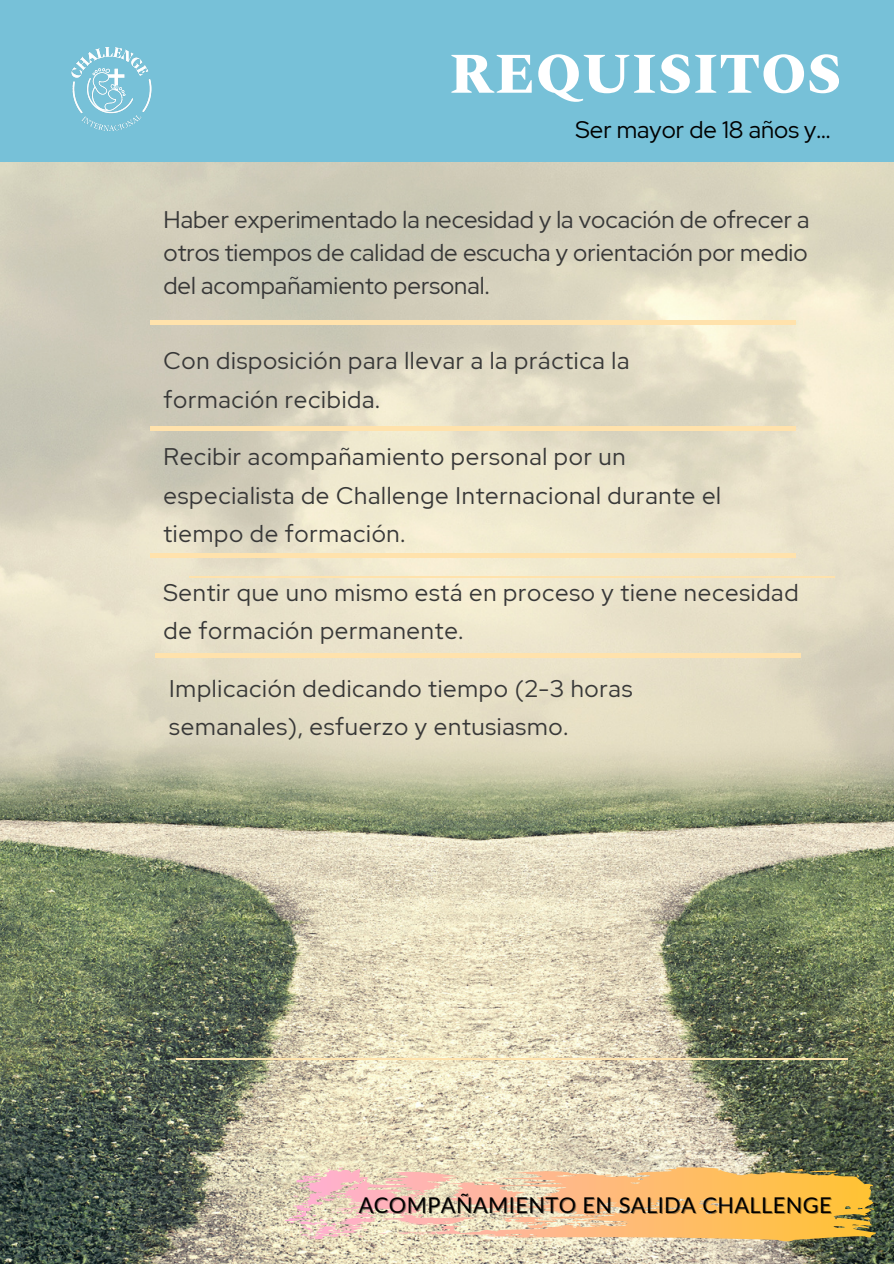
<style>
.page{position:relative;width:894px;height:1264px;background:#fff}
.page>*{position:absolute;margin:0;border:0;box-sizing:border-box;transform-origin:0 0}
.t1{font:800 57.3px "Spectral";letter-spacing:.02em;color:#fff}
.t2{font:24px/38.2px "Red Hat Display";letter-spacing:.03em;color:#383838}
.t3{font:24px "Red Hat Display";color:#383838}
.t4{font:23.85px "Red Hat Display";color:#000}
.t5{font:21.75px "Lato";letter-spacing:.02em;color:#000}
</style>
<div class="page">
<div style="left:0;top:0;width:893px;height:162px;background:#77c1d8"></div>
<img style="left:0;top:162px;width:893px;height:1101px">
<hr style="left:150px;top:320px;width:646px;height:4px;background:#ffe2ac">
<hr style="left:176px;top:1058px;width:671px;height:1px;background:#ffe2ac">
<img style="left:71px;top:47px;width:81px;height:84px">
<svg style="left:284px;top:1166px;width:591px;height:75px"></svg>
<hr style="left:188px;top:577px;width:646px;height:1px;background:#ffe2ac">
<hr style="left:150px;top:553px;width:646px;height:4px;background:#ffe2ac">
<hr style="left:155px;top:653px;width:645px;height:4px;background:#ffe2ac">
<hr style="left:150px;top:426px;width:646px;height:4px;background:#ffe2ac">
<p class="t1" style="left:449px;top:32px;width:393px">REQUISITOS</p>
<p class="t4" style="left:575px;top:113px;width:256px">Ser mayor de 18 años y...</p>
<p class="t3" style="left:163px;top:204px;width:647px">Haber experimentado la necesidad y la vocación de ofrecer a</p>
<p class="t3" style="left:163px;top:237px;width:645px">otros tiempos de calidad de escucha y orientación por medio</p>
<p class="t3" style="left:163px;top:269px;width:327px">del acompañamiento personal.</p>
<p class="t2" style="left:163px;top:341px;width:467px">Con disposición para llevar a la práctica la formación recibida.</p>
<p class="t2" style="left:163px;top:438px;width:559px">Recibir acompañamiento personal por un especialista de Challenge Internacional durante el tiempo de formación.</p>
<p class="t2" style="left:163px;top:573px;width:636px">Sentir que uno mismo está en proceso y tiene necesidad de formación permanente.</p>
<p class="t2" style="left:169px;top:669px;width:464px">Implicación dedicando tiempo (2-3 horas semanales), esfuerzo y entusiasmo.</p>
<p class="t5" style="left:358px;top:1191px;width:474px">ACOMPAÑAMIENTO EN SALIDA CHALLENGE</p>
</div>
